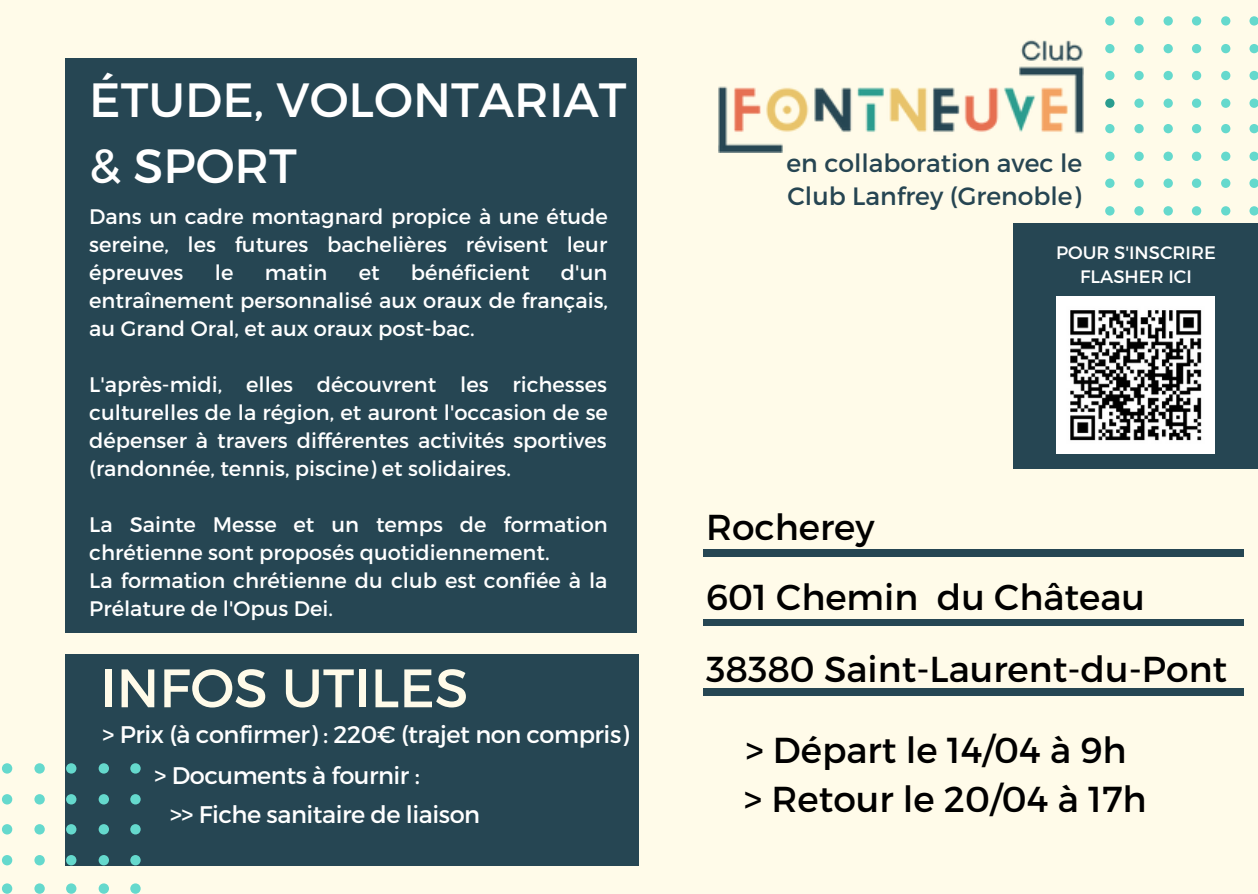
<style>
.page{position:relative;width:1258px;height:894px;background:#fff}
.page>*{position:absolute;margin:0;border:0;box-sizing:border-box;transform-origin:0 0}
.t1{font:54px "Montserrat";color:#fffbe9}
.t2{font:48px "Montserrat";color:#fff}
.t3{font:36px "Montserrat";color:#000}
.t4{font:24.9px/33.3px "Montserrat";color:#264552}
.t5{font:24px "Montserrat";letter-spacing:-.02em;color:#fff}
.t6{font:21px/27.9px "Montserrat";color:#fff;text-align:justify}
.t7{font:18px/24px "Montserrat";color:#fff;text-align:center}
</style>
<div class="page">
<div style="left:0;top:0;width:1258px;height:893px;background:#fffbe9"></div>
<div style="left:65px;top:58px;width:572px;height:574px;background:#264653"></div>
<div style="left:65px;top:654px;width:574px;height:211px;background:#264653"></div>
<svg style="left:1105px;top:98px;width:9px;height:10px"></svg>
<svg style="left:1134px;top:98px;width:9px;height:10px"></svg>
<svg style="left:1163px;top:98px;width:10px;height:10px"></svg>
<svg style="left:1192px;top:98px;width:9px;height:10px"></svg>
<svg style="left:1221px;top:98px;width:9px;height:10px"></svg>
<svg style="left:1249px;top:98px;width:9px;height:10px"></svg>
<svg style="left:1105px;top:71px;width:9px;height:9px"></svg>
<svg style="left:1134px;top:71px;width:9px;height:9px"></svg>
<svg style="left:1163px;top:71px;width:10px;height:9px"></svg>
<svg style="left:1192px;top:71px;width:9px;height:9px"></svg>
<svg style="left:1221px;top:71px;width:9px;height:9px"></svg>
<svg style="left:1249px;top:71px;width:9px;height:9px"></svg>
<svg style="left:1105px;top:44px;width:9px;height:9px"></svg>
<svg style="left:1134px;top:44px;width:9px;height:9px"></svg>
<svg style="left:1163px;top:44px;width:10px;height:9px"></svg>
<svg style="left:1192px;top:44px;width:9px;height:9px"></svg>
<svg style="left:1221px;top:44px;width:9px;height:9px"></svg>
<svg style="left:1249px;top:44px;width:9px;height:9px"></svg>
<svg style="left:1105px;top:16px;width:9px;height:10px"></svg>
<svg style="left:1134px;top:16px;width:9px;height:10px"></svg>
<svg style="left:1163px;top:16px;width:10px;height:10px"></svg>
<svg style="left:1192px;top:16px;width:9px;height:10px"></svg>
<svg style="left:1221px;top:16px;width:9px;height:10px"></svg>
<svg style="left:1249px;top:16px;width:9px;height:10px"></svg>
<svg style="left:1105px;top:206px;width:9px;height:9px"></svg>
<svg style="left:1134px;top:206px;width:10px;height:9px"></svg>
<svg style="left:1163px;top:206px;width:10px;height:9px"></svg>
<svg style="left:1192px;top:206px;width:9px;height:9px"></svg>
<svg style="left:1221px;top:206px;width:9px;height:9px"></svg>
<svg style="left:1249px;top:206px;width:9px;height:9px"></svg>
<svg style="left:1105px;top:178px;width:9px;height:10px"></svg>
<svg style="left:1134px;top:178px;width:10px;height:10px"></svg>
<svg style="left:1163px;top:178px;width:10px;height:10px"></svg>
<svg style="left:1192px;top:178px;width:9px;height:10px"></svg>
<svg style="left:1221px;top:178px;width:9px;height:10px"></svg>
<svg style="left:1249px;top:178px;width:9px;height:10px"></svg>
<svg style="left:1105px;top:151px;width:9px;height:10px"></svg>
<svg style="left:1134px;top:151px;width:10px;height:10px"></svg>
<svg style="left:1163px;top:151px;width:10px;height:10px"></svg>
<svg style="left:1192px;top:151px;width:9px;height:10px"></svg>
<svg style="left:1221px;top:152px;width:9px;height:9px"></svg>
<svg style="left:1249px;top:152px;width:9px;height:9px"></svg>
<svg style="left:1105px;top:124px;width:9px;height:9px"></svg>
<svg style="left:1134px;top:124px;width:9px;height:9px"></svg>
<svg style="left:1163px;top:124px;width:10px;height:9px"></svg>
<svg style="left:1192px;top:124px;width:9px;height:9px"></svg>
<svg style="left:1221px;top:124px;width:9px;height:9px"></svg>
<svg style="left:1249px;top:124px;width:9px;height:9px"></svg>
<div style="left:1013px;top:223px;width:245px;height:245px;background:#264653"></div>
<div style="left:703px;top:549px;width:540px;height:7px;background:#264653"></div>
<div style="left:703px;top:619px;width:540px;height:6px;background:#264653"></div>
<div style="left:703px;top:688px;width:540px;height:7px;background:#264653"></div>
<img style="left:719px;top:40px;width:364px;height:112px">
<svg style="left:2px;top:855px;width:10px;height:10px"></svg>
<svg style="left:34px;top:855px;width:11px;height:10px"></svg>
<svg style="left:66px;top:855px;width:10px;height:10px"></svg>
<svg style="left:99px;top:855px;width:10px;height:10px"></svg>
<svg style="left:130px;top:855px;width:11px;height:10px"></svg>
<svg style="left:2px;top:824px;width:10px;height:10px"></svg>
<svg style="left:34px;top:824px;width:11px;height:10px"></svg>
<svg style="left:66px;top:824px;width:10px;height:10px"></svg>
<svg style="left:99px;top:824px;width:10px;height:10px"></svg>
<svg style="left:130px;top:824px;width:11px;height:10px"></svg>
<svg style="left:2px;top:794px;width:10px;height:10px"></svg>
<svg style="left:34px;top:794px;width:11px;height:10px"></svg>
<svg style="left:66px;top:794px;width:10px;height:10px"></svg>
<svg style="left:99px;top:794px;width:10px;height:10px"></svg>
<svg style="left:130px;top:794px;width:11px;height:10px"></svg>
<svg style="left:2px;top:763px;width:10px;height:10px"></svg>
<svg style="left:34px;top:763px;width:11px;height:10px"></svg>
<svg style="left:66px;top:763px;width:10px;height:10px"></svg>
<svg style="left:99px;top:763px;width:10px;height:10px"></svg>
<svg style="left:130px;top:763px;width:11px;height:10px"></svg>
<svg style="left:2px;top:883px;width:10px;height:10px"></svg>
<svg style="left:34px;top:883px;width:11px;height:10px"></svg>
<svg style="left:66px;top:883px;width:10px;height:10px"></svg>
<svg style="left:99px;top:883px;width:10px;height:10px"></svg>
<svg style="left:130px;top:883px;width:11px;height:10px"></svg>
<img style="left:1056px;top:296px;width:158px;height:158px">
<p class="t2" style="left:89px;top:69px;width:539px">ÉTUDE, VOLONTARIAT</p>
<p class="t2" style="left:89px;top:134px;width:209px">&amp; SPORT</p>
<p class="t6" style="left:89px;top:201px;width:520px">Dans un cadre montagnard propice à une étude sereine, les futures bachelières révisent leur épreuves</p>
<p class="t6" style="left:215px;top:257px;width:20px">le</p>
<p class="t6" style="left:265px;top:257px;width:64px">matin</p>
<p class="t6" style="left:359px;top:257px;width:22px">et</p>
<p class="t6" style="left:411px;top:257px;width:120px">bénéficient</p>
<p class="t6" style="left:89px;top:257px;width:520px;text-indent:472px">d'un entraînement personnalisé aux oraux de français, au Grand Oral, et aux oraux post-bac.</p>
<p class="t6" style="left:89px;top:369px;width:520px">L'après-midi, elles découvrent les richesses culturelles de la région, et auront l'occasion de se dépenser à travers différentes activités sportives (randonnée, tennis, piscine) et solidaires.</p>
<p class="t6" style="left:89px;top:509px;width:520px">La Sainte Messe et un temps de formation chrétienne sont proposés quotidiennement.</p>
<p class="t6" style="left:89px;top:565px;width:520px">La formation chrétienne du club est confiée à la<br>Prélature de l'Opus Dei.</p>
<p class="t1" style="left:100px;top:652px;width:370px">INFOS UTILES</p>
<p class="t4" style="left:786px;top:145px;width:297px">en collaboration avec le<br>Club Lanfrey (Grenoble)</p>
<p class="t7" style="left:1056px;top:240px;width:161px">POUR S'INSCRIRE<br>FLASHER ICI</p>
<p class="t3" style="left:706px;top:503px;width:170px">Rocherey</p>
<p class="t3" style="left:706px;top:573px;width:440px">601 Chemin du Château</p>
<p class="t3" style="left:706px;top:645px;width:523px">38380 Saint-Laurent-du-Pont</p>
<p class="t5" style="left:103px;top:718px;width:528px">&gt; Prix (à confirmer) : 220€ (trajet non compris)</p>
<p class="t3" style="left:746px;top:726px;width:382px">&gt; Départ le 14/04 à 9h</p>
<p class="t3" style="left:744px;top:775px;width:404px">&gt; Retour le 20/04 à 17h</p>
<p class="t5" style="left:154px;top:760px;width:267px">&gt; Documents à fournir :</p>
<p class="t5" style="left:170px;top:798px;width:311px">&gt;&gt; Fiche sanitaire de liaison</p>
</div>
